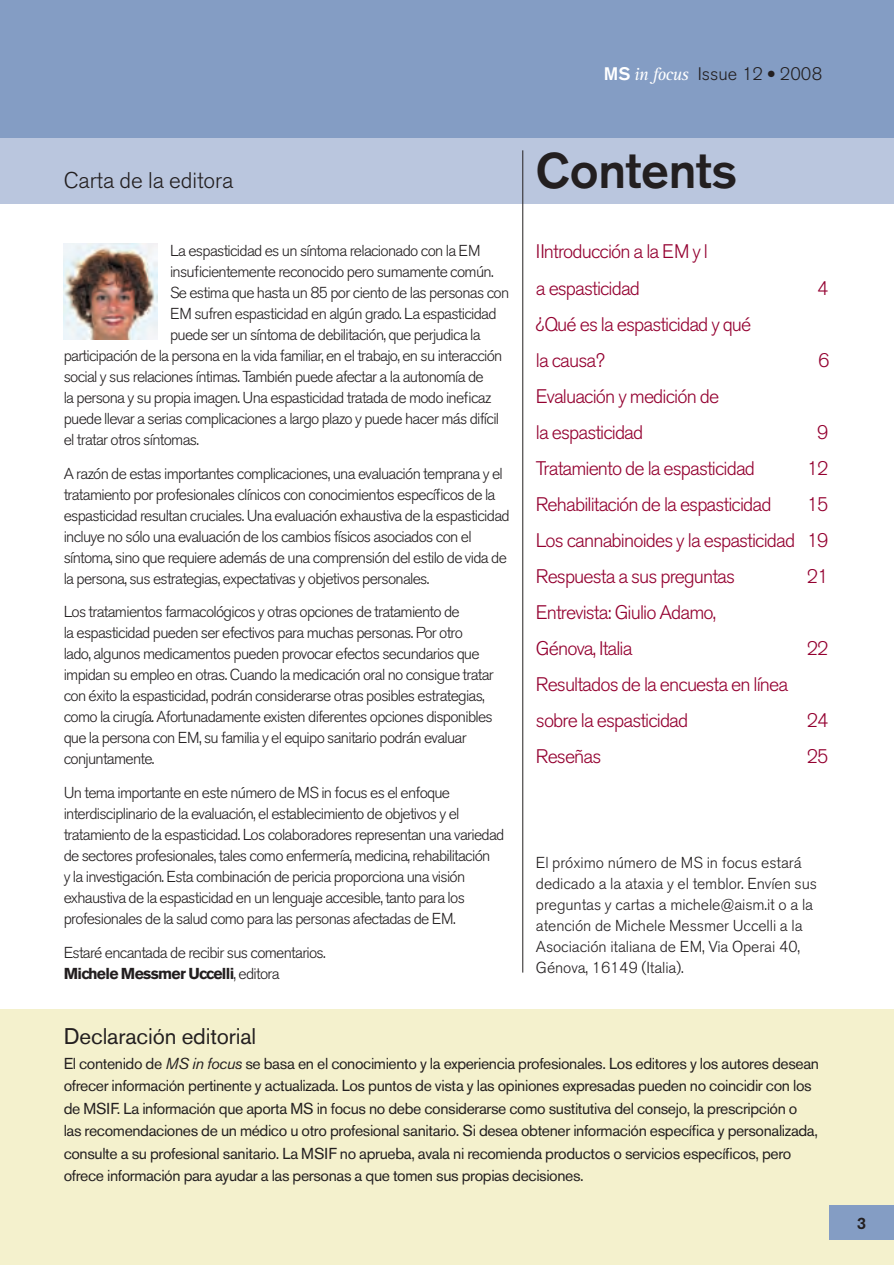
<style>
.page{position:relative;width:894px;height:1265px;background:#fff}
.page>*{position:absolute;margin:0;border:0;box-sizing:border-box;transform-origin:0 0}
.t1{font:500 49.5px "Akzidenz Grotesk BE";letter-spacing:-.005em;color:#231f20}
.t2{font:22.5px "Akzidenz Grotesk BE";letter-spacing:-.005em;color:#231f20}
.t3{font:300 22.5px "Akzidenz Grotesk BE";letter-spacing:-.005em;color:#231f20}
.t4{font:300 19.5px/36px "Akzidenz Grotesk BE";letter-spacing:-.045em;color:#940130}
.t5{font:300 18px "Akzidenz Grotesk BE";color:#231f20}
.t6{font:500 16.5px "Akzidenz Grotesk BE";color:#231f20}
.t7{font:300 15.75px/21px "Akzidenz Grotesk BE";letter-spacing:-.045em;color:#231f20}
.t8{font:15.75px/22.5px "Akzidenz Grotesk BE";letter-spacing:-.025em;color:#231f20}
.t9{font:300 15.75px/21px "Akzidenz Grotesk BE";letter-spacing:-.005em;color:#231f20}
.s1{font-weight:700}
.s2{font-weight:500;color:#fff}
.s3{font-family:"Rotis Serif";font-weight:400;font-style:italic;color:#fff}
.s4{font-style:italic}
</style>
<div class="page">
<div style="left:0;top:0;width:894px;height:137px;background:#849dc4"></div>
<div style="left:0;top:137px;width:894px;height:66px;background:#bac6de"></div>
<div style="left:0;top:1009px;width:894px;height:255px;background:#f4f1cd"></div>
<div style="left:829px;top:1205px;width:65px;height:34px;background:#849dc4"></div>
<img style="left:64px;top:244px;width:93px;height:95px">
<hr style="left:522px;top:150px;width:1px;height:822px;background:#231f20">
<p class="t3" style="left:64px;top:168px;width:171px">Carta de la editora</p>
<p class="t7" style="left:170px;top:240px;width:312px">La espasticidad es un síntoma relacionado con la EM</p>
<p class="t7" style="left:170px;top:261px;width:325px">insuficientemente reconocido pero sumamente común.</p>
<p class="t7" style="left:170px;top:282px;width:341px">Se estima que hasta un 85 por ciento de las personas con</p>
<p class="t7" style="left:170px;top:303px;width:328px">EM sufren espasticidad en algún grado. La espasticidad</p>
<p class="t7" style="left:170px;top:324px;width:312px">puede ser un síntoma de debilitación, que perjudica la</p>
<p class="t7" style="left:64px;top:345px;width:440px">participación de la persona en la vida familiar, en el trabajo, en su interacción</p>
<p class="t7" style="left:64px;top:366px;width:421px">social y sus relaciones íntimas. También puede afectar a la autonomía de</p>
<p class="t7" style="left:64px;top:387px;width:429px">la persona y su propia imagen. Una espasticidad tratada de modo ineficaz</p>
<p class="t7" style="left:64px;top:408px;width:437px">puede llevar a serias complicaciones a largo plazo y puede hacer más difícil</p>
<p class="t7" style="left:64px;top:429px;width:137px">el tratar otros síntomas.</p>
<p class="t7" style="left:64px;top:463px;width:447px">A razón de estas importantes complicaciones, una evaluación temprana y el tratamiento por profesionales clínicos con conocimientos específicos de la espasticidad resultan cruciales. Una evaluación exhaustiva de la espasticidad incluye no sólo una evaluación de los cambios físicos asociados con el síntoma, sino que requiere además de una comprensión del estilo de vida de la persona, sus estrategias, expectativas y objetivos personales.</p>
<p class="t7" style="left:64px;top:601px;width:431px">Los tratamientos farmacológicos y otras opciones de tratamiento de<br>la espasticidad pueden ser efectivos para muchas personas. Por otro lado, algunos medicamentos pueden provocar efectos secundarios que impidan su empleo en otras. Cuando la medicación oral no consigue tratar con éxito la espasticidad, podrán considerarse otras posibles estrategias, como la cirugía. Afortunadamente existen diferentes opciones disponibles que la persona con EM, su familia y el equipo sanitario podrán evaluar conjuntamente.</p>
<p class="t7" style="left:64px;top:782px;width:442px">Un tema importante en este número de MS in focus es el enfoque interdisciplinario de la evaluación, el establecimiento de objetivos y el tratamiento de la espasticidad. Los colaboradores representan una variedad de sectores profesionales, tales como enfermería, medicina, rehabilitación<br>y la investigación. Esta combinación de pericia proporciona una visión exhaustiva de la espasticidad en un lenguaje accesible, tanto para los profesionales de la salud como para las personas afectadas de EM.</p>
<p class="t7" style="left:64px;top:942px;width:263px">Estaré encantada de recibir sus comentarios.<br><span class="s1">Michele Messmer Uccelli</span>, editora</p>
<p class="t5" style="left:604px;top:63px;width:220px"><span class="s2">MS</span> <span class="s3">in focus</span> Issue 12 ● 2008</p>
<p class="t1" style="left:536px;top:140px;width:203px">Contents</p>
<p class="t4" style="left:536px;top:234px;width:173px">IIntroducción a la EM y l a espasticidad</p>
<p class="t4" style="left:536px;top:306px;width:217px">¿Qué es la espasticidad y qué la causa?</p>
<p class="t4" style="left:536px;top:378px;width:185px">Evaluación y medición de la espasticidad</p>
<p class="t4" style="left:817px;top:270px;width:13px">4</p>
<p class="t4" style="left:818px;top:342px;width:13px">6</p>
<p class="t4" style="left:817px;top:414px;width:13px">9</p>
<p class="t4" style="left:536px;top:450px;width:221px">Tratamiento de la espasticidad</p>
<p class="t4" style="left:806px;top:450px;width:23px">12</p>
<p class="t4" style="left:536px;top:486px;width:237px">Rehabilitación de la espasticidad</p>
<p class="t4" style="left:536px;top:486px;width:294px;text-align:justify;text-indent:271px">15<br>Los cannabinoides y la espasticidad 19<br>Respuesta a sus preguntas</p>
<p class="t4" style="left:806px;top:558px;width:23px">21</p>
<p class="t4" style="left:536px;top:594px;width:182px">Entrevista: Giulio Adamo,<br>Génova, Italia</p>
<p class="t4" style="left:536px;top:666px;width:254px">Resultados de la encuesta en línea sobre la espasticidad</p>
<p class="t4" style="left:806px;top:630px;width:23px">22</p>
<p class="t4" style="left:806px;top:702px;width:23px">24</p>
<p class="t4" style="left:536px;top:738px;width:67px">Reseñas</p>
<p class="t4" style="left:806px;top:738px;width:23px">25</p>
<p class="t9" style="left:536px;top:851px;width:283px">El próximo número de MS in focus estará dedicado a la ataxia y el temblor. Envíen sus preguntas y cartas a michele@aism.it o a la atención de Michele Messmer Uccelli a la Asociación italiana de EM, Via Operai 40, Génova, 16149 (Italia).</p>
<p class="t2" style="left:64px;top:1022px;width:194px">Declaración editorial</p>
<p class="t8" style="left:64px;top:1051px;width:756px">El contenido de <span class="s4">MS in focus</span> se basa en el conocimiento y la experiencia profesionales. Los editores y los autores desean ofrecer información pertinente y actualizada. Los puntos de vista y las opiniones expresadas pueden no coincidir con los de MSIF. La información que aporta MS in focus no debe considerarse como sustitutiva del consejo, la prescripción o las recomendaciones de un médico u otro profesional sanitario. Si desea obtener información específica y personalizada, consulte a su profesional sanitario. La MSIF no aprueba, avala ni recomienda productos o servicios específicos, pero ofrece información para ayudar a las personas a que tomen sus propias decisiones.</p>
<p class="t6" style="left:856px;top:1213px;width:11px">3</p>
</div>
